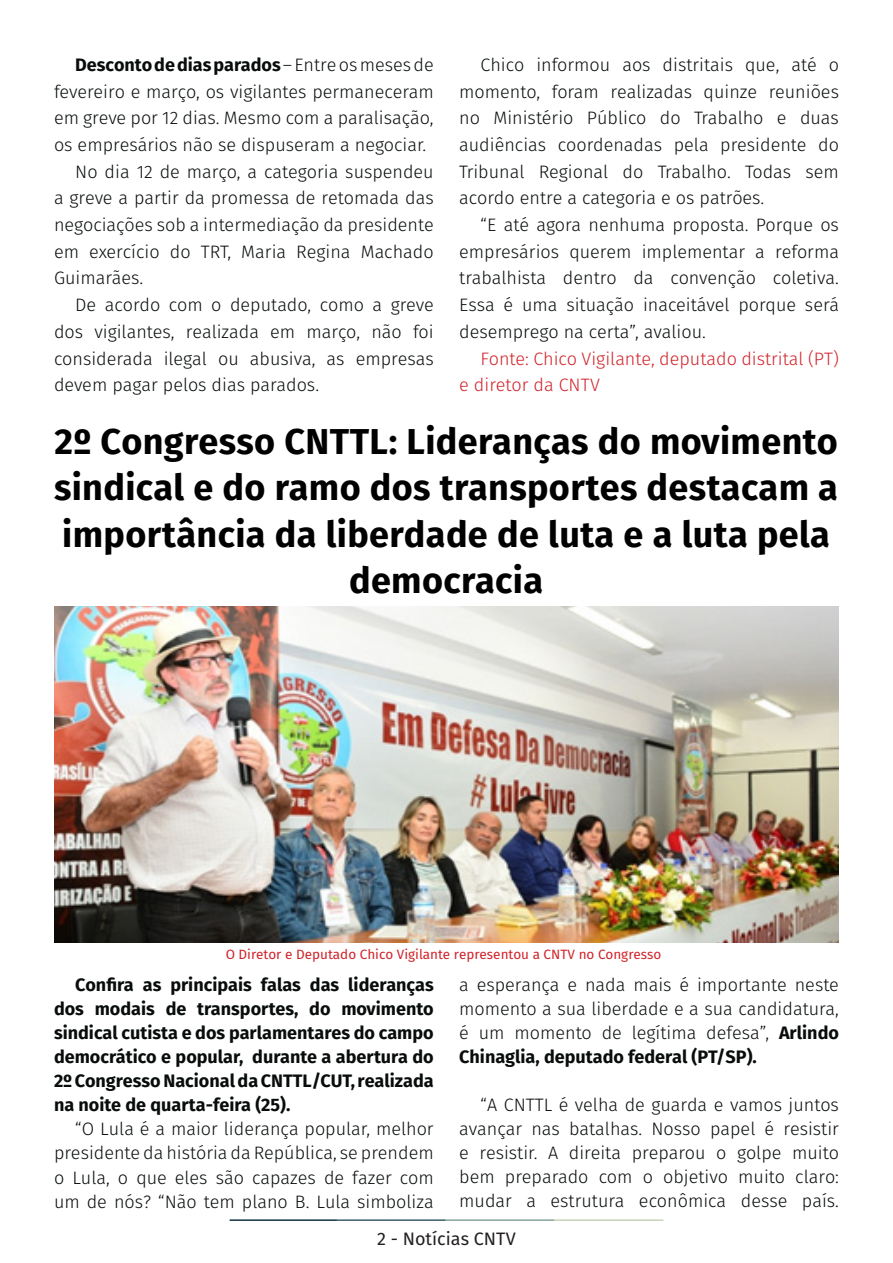
<style>
.page{position:relative;width:893px;height:1263px;background:#fff}
.page>*{position:absolute;margin:0;border:0;box-sizing:border-box;transform-origin:0 0}
.t1{font:700 36px/46.5px "Fira Sans";letter-spacing:.01em;color:#000001;text-align:center}
.t2{font:300 18px/26.7px "Fira Sans";color:#080d0b;text-align:justify}
.t3{font:700 18px/24.2px "Fira Sans";color:#080d0b;text-align:justify}
.t4{font:300 18px/26.7px "Fira Sans";color:#d1232a}
.t5{font:18px "Fira Sans";color:#231f20}
.t6{font:13.5px "Fira Sans";color:#d1232a}
.s1{font-weight:700}
</style>
<div class="page">
<hr style="left:230px;top:1219px;width:107px;height:2px;background:#0e323f">
<hr style="left:337px;top:1219px;width:109px;height:2px;background:#3a5f6d">
<hr style="left:446px;top:1219px;width:109px;height:2px;background:#87a59a">
<hr style="left:555px;top:1219px;width:108px;height:2px;background:#c6d5b7">
<img style="left:54px;top:607px;width:785px;height:335px">
<p class="t2" style="left:54px;top:51px;width:381px;text-indent:21px"><span class="s1">Desconto de dias parados</span> – Entre os meses de fevereiro e março, os vigilantes permaneceram em greve por 12 dias. Mesmo com a paralisação, os empresários não se dispuseram a negociar.</p>
<p class="t2" style="left:54px;top:158px;width:381px;text-indent:21px">No dia 12 de março, a categoria suspendeu a greve a partir da promessa de retomada das negociações sob a intermediação da presidente em exercício do TRT, Maria Regina Machado Guimarães.</p>
<p class="t2" style="left:54px;top:291px;width:381px;text-indent:21px">De acordo com o deputado, como a greve dos vigilantes, realizada em março, não foi considerada ilegal ou abusiva, as empresas devem pagar pelos dias parados.</p>
<p class="t2" style="left:459px;top:51px;width:381px;text-indent:21px">Chico informou aos distritais que, até o momento, foram realizadas quinze reuniões no Ministério Público do Trabalho e duas audiências coordenadas pela presidente do Tribunal Regional do Trabalho. Todas sem acordo entre a categoria e os patrões.</p>
<p class="t2" style="left:459px;top:211px;width:381px;text-indent:21px">“E até agora nenhuma proposta. Porque os empresários querem implementar a reforma trabalhista dentro da convenção coletiva.<br>Essa é uma situação inaceitável porque será desemprego na certa”, avaliou.</p>
<p class="t4" style="left:459px;top:345px;width:381px;text-indent:21px">Fonte: Chico Vigilante, deputado distrital (PT) e diretor da CNTV</p>
<p class="t1" style="left:54px;top:415px;width:785px">2º Congresso CNTTL: Lideranças do movimento sindical e do ramo dos transportes destacam a importância da liberdade de luta e a luta pela democracia</p>
<p class="t6" style="left:226px;top:943px;width:437px">O Diretor e Deputado Chico Vigilante representou a CNTV no Congresso</p>
<p class="t3" style="left:54px;top:971px;width:381px;text-indent:21px">Confira as principais falas das lideranças dos modais de transportes, do movimento sindical cutista e dos parlamentares do campo democrático e popular, durante a abertura do 2º Congresso Nacional da CNTTL/CUT, realizada na noite de quarta-feira (25).</p>
<p class="t2" style="left:54px;top:1117px;width:381px;line-height:24.2px;text-indent:21px">“O Lula é a maior liderança popular, melhor presidente da história da República, se prendem o Lula, o que eles são capazes de fazer com um de nós? “Não tem plano B. Lula simboliza</p>
<p class="t2" style="left:459px;top:972px;width:381px;line-height:24px">a esperança e nada mais é importante neste momento a sua liberdade e a sua candidatura, é um momento de legítima defesa”, <span class="s1">Arlindo Chinaglia, deputado federal (PT/SP).</span></p>
<p class="t2" style="left:459px;top:1092px;width:381px;line-height:24px;text-indent:21px">“A CNTTL é velha de guarda e vamos juntos avançar nas batalhas. Nosso papel é resistir e resistir. A direita preparou o golpe muito bem preparado com o objetivo muito claro: mudar a estrutura econômica desse país.</p>
<p class="t5" style="left:377px;top:1225px;width:140px">2 - Notícias CNTV</p>
</div>
